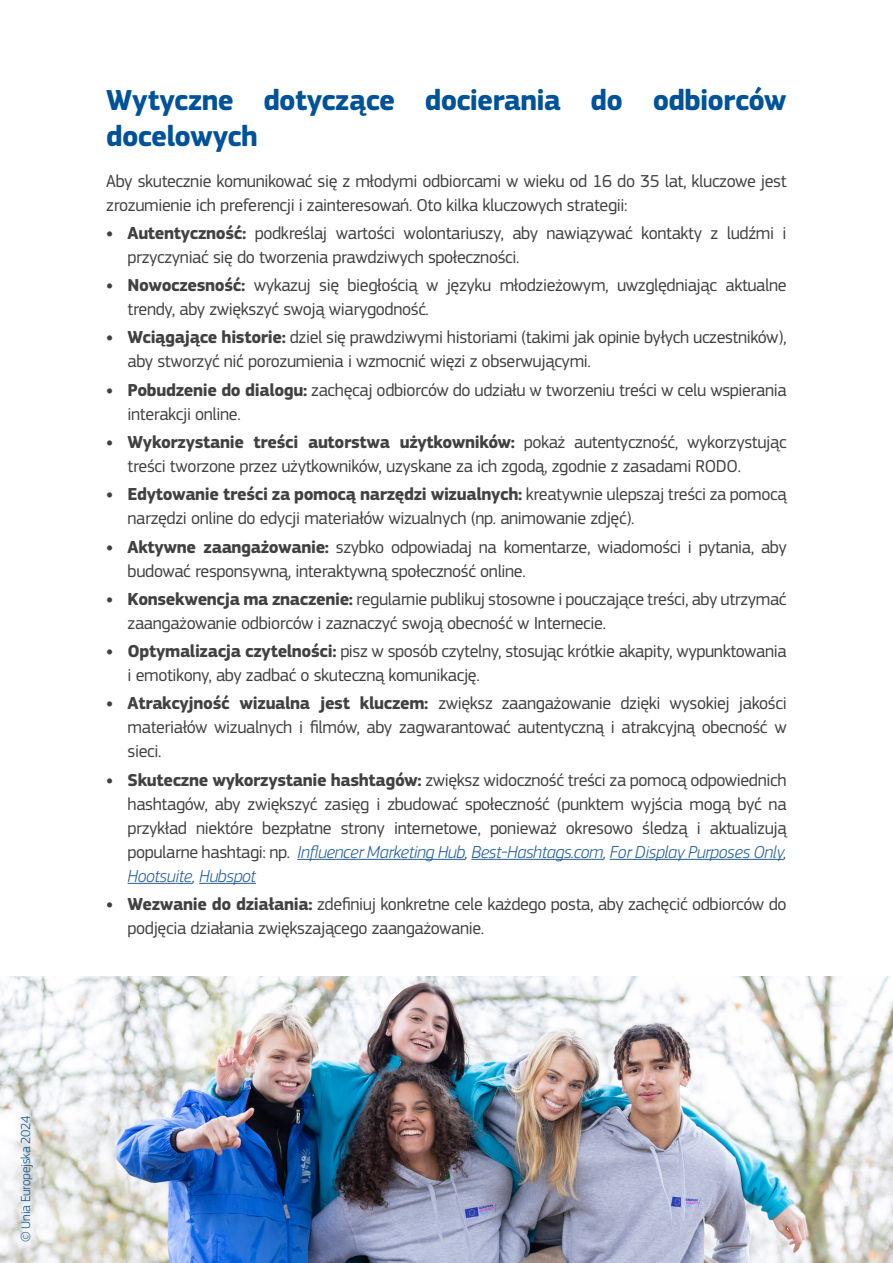
<style>
.page{position:relative;width:893px;height:1263px;background:#fff}
.page>*{position:absolute;margin:0;border:0;box-sizing:border-box;transform-origin:0 0}
.Heading_Preface__H1{font:700 30px/36px "EC Square Sans Pro";letter-spacing:-.025em;color:#00529a}
.Body_Copy_Bullets_LV1_80__Black__P{font:18px/24px "EC Square Sans Pro";letter-spacing:-.02em;color:#414042}
.Body_Copy_Normal_80__Black__P{font:18px/24px "EC Square Sans Pro";letter-spacing:-.02em;color:#414042}
.Heading_Preface__H1-2{font:300 13.5px "EC Square Sans Pro";letter-spacing:-.015em;color:#00529a}
.s1{font-weight:700}
.s2{font-weight:300;font-style:italic;color:#215e9e}
.s3{font-weight:300;font-style:italic}
</style>
<div class="page">
<hr style="left:297px;top:859px;width:168px;height:1px;background:#215e9e">
<hr style="left:471px;top:859px;width:132px;height:1px;background:#215e9e">
<hr style="left:610px;top:859px;width:173px;height:1px;background:#215e9e">
<hr style="left:128px;top:883px;width:64px;height:1px;background:#215e9e">
<hr style="left:199px;top:883px;width:57px;height:1px;background:#215e9e">
<img style="left:0;top:976px;width:893px;height:287px">
<h1 class="Heading_Preface__H1-2" style="left:18px;top:1242px;width:128px;rotate:-90deg">© Unia Europejska 2024</h1>
<h1 class="Heading_Preface__H1" style="left:106px;top:83px;width:682px">Wytyczne dotyczące docierania do odbiorców docelowych</h1>
<p class="Body_Copy_Normal_80__Black__P" style="left:106px;top:169px;width:682px">Aby skutecznie komunikować się z młodymi odbiorcami w wieku od 16 do 35 lat, kluczowe jest zrozumienie ich preferencji i zainteresowań. Oto kilka kluczowych strategii:</p>
<p class="Body_Copy_Bullets_LV1_80__Black__P" style="left:128px;top:221px;width:660px;text-indent:-21px"><span class="s1">• Autentyczność:</span> podkreślaj wartości wolontariuszy, aby nawiązywać kontakty z ludźmi i przyczyniać się do tworzenia prawdziwych społeczności.</p>
<p class="Body_Copy_Bullets_LV1_80__Black__P" style="left:128px;top:273px;width:661px;text-indent:-21px"><span class="s1">• Nowoczesność:</span> wykazuj się biegłością w języku młodzieżowym, uwzględniając aktualne trendy, aby zwiększyć swoją wiarygodność.</p>
<p class="Body_Copy_Bullets_LV1_80__Black__P" style="left:128px;top:326px;width:661px;text-indent:-21px"><span class="s1">• Wciągające historie:</span> dziel się prawdziwymi historiami (takimi jak opinie byłych uczestników), aby stworzyć nić porozumienia i wzmocnić więzi z obserwującymi.</p>
<p class="Body_Copy_Bullets_LV1_80__Black__P" style="left:128px;top:378px;width:661px;text-indent:-21px"><span class="s1">• Pobudzenie do dialogu:</span> zachęcaj odbiorców do udziału w tworzeniu treści w celu wspierania interakcji online.</p>
<p class="Body_Copy_Bullets_LV1_80__Black__P" style="left:128px;top:430px;width:661px;text-indent:-21px"><span class="s1">• Wykorzystanie treści autorstwa użytkowników:</span> pokaż autentyczność, wykorzystując treści tworzone przez użytkowników, uzyskane za ich zgodą, zgodnie z zasadami RODO.</p>
<p class="Body_Copy_Bullets_LV1_80__Black__P" style="left:128px;top:482px;width:661px;text-indent:-21px"><span class="s1">• Edytowanie treści za pomocą narzędzi wizualnych:</span> kreatywnie ulepszaj treści za pomocą narzędzi online do edycji materiałów wizualnych (np. animowanie zdjęć).</p>
<p class="Body_Copy_Bullets_LV1_80__Black__P" style="left:128px;top:535px;width:661px;text-indent:-21px"><span class="s1">• Aktywne zaangażowanie:</span> szybko odpowiadaj na komentarze, wiadomości i pytania, aby budować responsywną, interaktywną społeczność online.</p>
<p class="Body_Copy_Bullets_LV1_80__Black__P" style="left:128px;top:587px;width:661px;text-indent:-21px"><span class="s1">• Konsekwencja ma znaczenie:</span> regularnie publikuj stosowne i pouczające treści, aby utrzymać zaangażowanie odbiorców i zaznaczyć swoją obecność w Internecie.</p>
<p class="Body_Copy_Bullets_LV1_80__Black__P" style="left:128px;top:639px;width:661px;text-indent:-21px"><span class="s1">• Optymalizacja czytelności:</span> pisz w sposób czytelny, stosując krótkie akapity, wypunktowania i emotikony, aby zadbać o skuteczną komunikację.</p>
<p class="Body_Copy_Bullets_LV1_80__Black__P" style="left:128px;top:691px;width:661px;text-align:justify;text-indent:-21px"><span class="s1">• Atrakcyjność wizualna jest kluczem:</span> zwiększ zaangażowanie dzięki wysokiej jakości materiałów wizualnych i filmów, aby zagwarantować autentyczną i atrakcyjną obecność w sieci.</p>
<p class="Body_Copy_Bullets_LV1_80__Black__P" style="left:128px;top:768px;width:661px;text-align:justify;text-indent:-21px"><span class="s1">• Skuteczne wykorzystanie hashtagów:</span> zwiększ widoczność treści za pomocą odpowiednich hashtagów, aby zwiększyć zasięg i zbudować społeczność (punktem wyjścia mogą być na przykład niektóre bezpłatne strony internetowe, ponieważ okresowo śledzą i aktualizują popularne hashtagi: np. <span class="s2">Influencer Marketing Hub</span><span class="s3">,</span> <span class="s2">Best-Hashtags.com</span><span class="s3">,</span> <span class="s2">For Display Purposes Only</span><span class="s3">, </span><span class="s2">Hootsuite</span><span class="s3">,</span> <span class="s2">Hubspot</span></p>
<p class="Body_Copy_Bullets_LV1_80__Black__P" style="left:128px;top:892px;width:660px;text-indent:-21px"><span class="s1">• Wezwanie do działania:</span> zdefiniuj konkretne cele każdego posta, aby zachęcić odbiorców do podjęcia działania zwiększającego zaangażowanie.</p>
</div>
